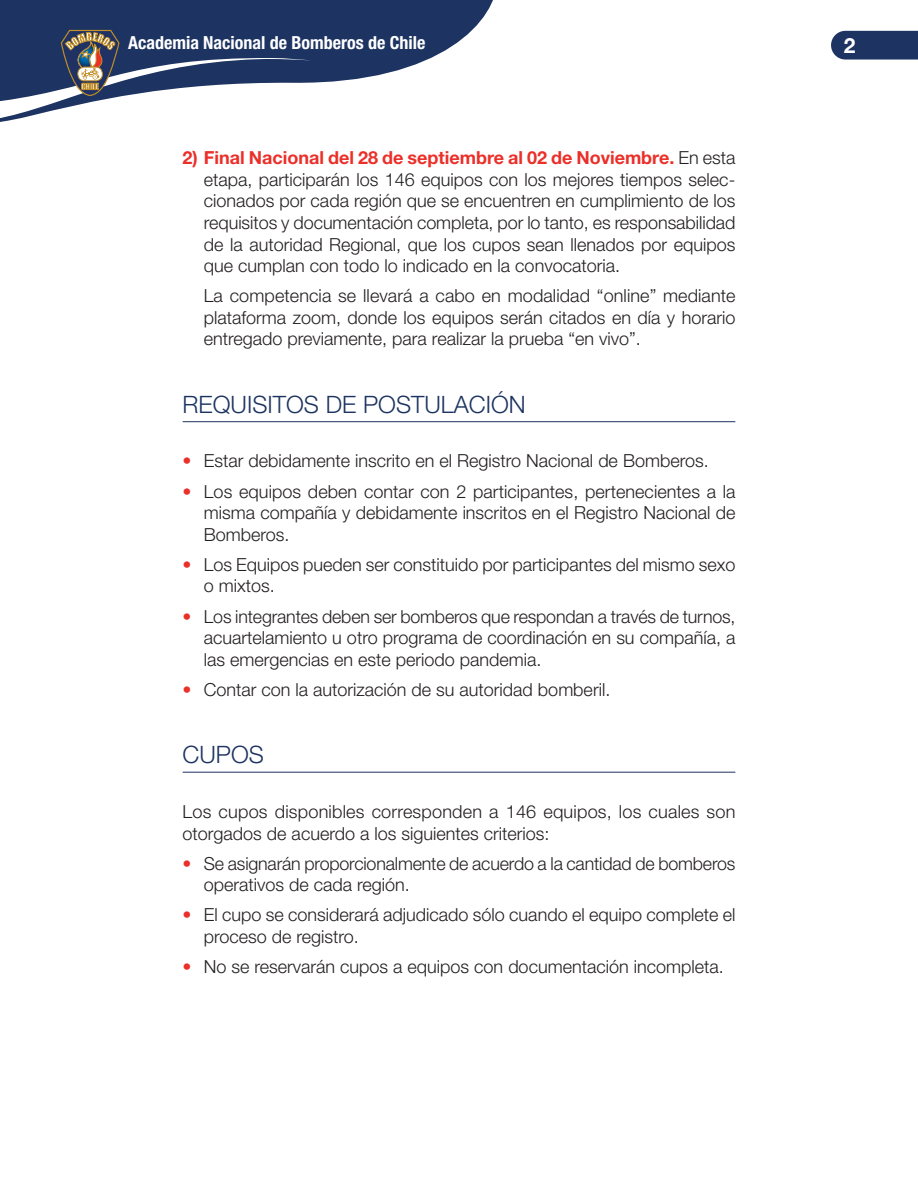
<style>
.page{position:relative;width:918px;height:1188px;background:#fff}
.page>*{position:absolute;margin:0;border:0;box-sizing:border-box;transform-origin:0 0}
.T1{font:300 24px "Helvetica Neue LT Std";color:#1d3361}
.t1{font:700 21px "Helvetica Neue LT Std";color:#fff}
._5-5_TXT{font:300 18px/21.6px "Helvetica Neue LT Std";color:#231f20;text-align:justify}
.principal_texto{font:300 18px/21.6px "Helvetica Neue LT Std";letter-spacing:.01em;color:#231f20}
.t2{font:700 condensed 18px "Helvetica Neue LT Std";color:#fff}
.s1{font-weight:700;color:#eb2f29}
.s2{color:#eb2f29}
</style>
<div class="page">
<svg style="left:0;top:0;width:493px;height:122px;fill:#1d3361"></svg>
<svg style="left:60px;top:30px;width:60px;height:66px;background:#6c6b6f"></svg>
<svg style="left:831px;top:31px;width:87px;height:29px;background:#283d69"></svg>
<hr style="left:183px;top:421px;width:552px;height:1px;background:#1d3361">
<hr style="left:183px;top:772px;width:552px;height:1px;background:#1d3361">
<p class="t2" style="left:128px;top:32px;width:299px">Academia Nacional de Bomberos de Chile</p>
<p class="t1" style="left:844px;top:32px;width:13px">2</p>
<p class="_5-5_TXT" style="left:204px;top:147px;width:533px;text-indent:-21px"><span class="s1">2) Final Nacional del 28 de septiembre al 02 de Noviembre.</span> En esta etapa, participarán los 146 equipos con los mejores tiempos selec&shy;cionados por cada región que se encuentren en cumplimiento de los requisitos y documentación completa, por lo tanto, es responsabilidad de la autoridad Regional, que los cupos sean llenados por equipos que cumplan con todo lo indicado en la convocatoria.</p>
<p class="_5-5_TXT" style="left:204px;top:285px;width:533px">La competencia se llevará a cabo en modalidad “online” mediante plataforma zoom, donde los equipos serán citados en día y horario entregado previamente, para realizar la prueba “en vivo”.</p>
<p class="T1" style="left:183px;top:390px;width:345px">REQUISITOS DE POSTULACIÓN</p>
<p class="_5-5_TXT" style="left:183px;top:450px;width:528px"><span class="s2">•</span> Estar debidamente inscrito en el Registro Nacional de Bomberos.</p>
<p class="_5-5_TXT" style="left:204px;top:480px;width:533px;text-indent:-21px"><span class="s2">•</span> Los equipos deben contar con 2 participantes, pertenecientes a la misma compañía y debidamente inscritos en el Registro Nacional de Bomberos.</p>
<p class="_5-5_TXT" style="left:204px;top:553px;width:533px;text-indent:-21px"><span class="s2">•</span> Los Equipos pueden ser constituido por participantes del mismo sexo o mixtos.</p>
<p class="_5-5_TXT" style="left:204px;top:605px;width:533px;text-indent:-21px"><span class="s2">•</span> Los integrantes deben ser bomberos que respondan a través de turnos, acuartelamiento u otro programa de coordinación en su compañía, a las emergencias en este periodo pandemia.</p>
<p class="_5-5_TXT" style="left:183px;top:678px;width:429px"><span class="s2">•</span> Contar con la autorización de su autoridad bomberil.</p>
<p class="T1" style="left:183px;top:740px;width:83px">CUPOS</p>
<p class="principal_texto" style="left:183px;top:800px;width:554px">Los cupos disponibles corresponden a 146 equipos, los cuales son otorgados de acuerdo a los siguientes criterios:</p>
<p class="_5-5_TXT" style="left:204px;top:852px;width:533px;text-indent:-21px"><span class="s2">•</span> Se asignarán proporcionalmente de acuerdo a la cantidad de bomberos operativos de cada región.</p>
<p class="_5-5_TXT" style="left:204px;top:904px;width:533px;text-indent:-21px"><span class="s2">•</span> El cupo se considerará adjudicado sólo cuando el equipo complete el proceso de registro.</p>
<p class="_5-5_TXT" style="left:183px;top:955px;width:543px"><span class="s2">•</span> No se reservarán cupos a equipos con documentación incompleta.</p>
</div>
